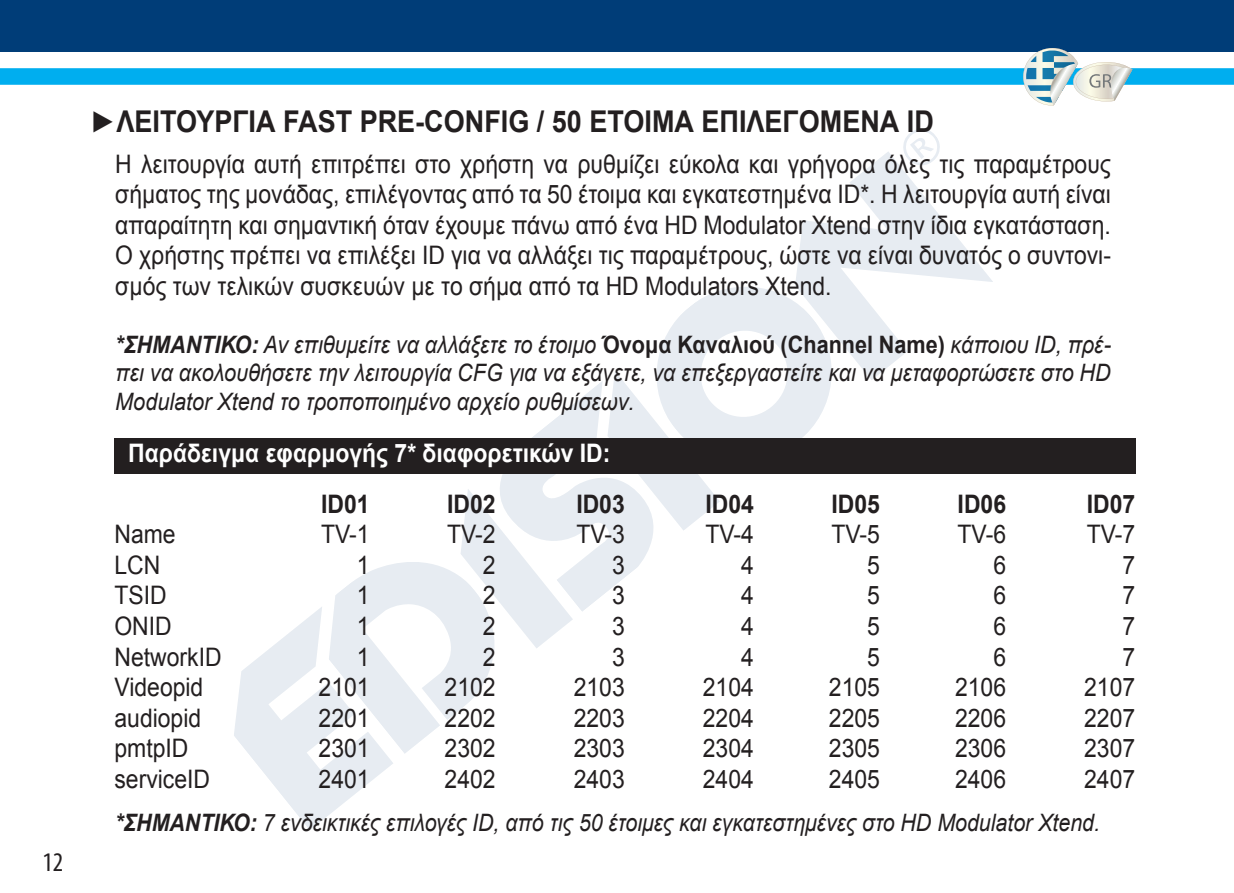
<style>
.page{position:relative;width:1234px;height:893px;background:#fff}
.page>*{position:absolute;margin:0;border:0;box-sizing:border-box;transform-origin:0 0}
.t1{font:700 30px "Arial";color:#231f20;scale:.9 1}
.t2{font:condensed 27px "Myriad Pro";color:#231f20}
.t3{font:25.5px/30.6px "Arial";color:#231f20;text-align:justify;scale:.9 1}
.t4{font:700 25.5px "Arial";color:#fff;scale:.9 1}
.t5{font:700 25.5px "Arial";color:#231f20;scale:.9 1}
.t6{font:italic 24px/28.8px "Arial";color:#231f20;text-align:justify;scale:.9 1}
.t7{font:italic 24px "Arial";color:#231f20;scale:.89 1}
.s1{font-weight:700}
.s2{font-weight:700;font-style:normal}
</style>
<div class="page">
<div style="left:0;top:0;width:1233px;height:52px;background:#003d78"></div>
<div style="left:0;top:68px;width:1233px;height:17px;background:#00aeef"></div>
<svg style="left:234px;top:287px;width:597px;height:543px"></svg>
<svg style="left:794px;top:152px;width:199px;height:228px"></svg>
<svg style="left:902px;top:129px;width:37px;height:37px"></svg>
<div style="left:114px;top:438px;width:1021px;height:36px;background:#231f20"></div>
<svg style="left:1022px;top:48px;width:110px;height:58px"></svg>
<p class="t2" style="left:43px;top:845px;width:22px">12</p>
<p class="t1" style="left:90px;top:102px;width:939px">►ΛΕΙΤΟΥΡΓΙΑ FAST PRE-CONFIG / 50 ΕΤΟΙΜΑ ΕΠΙΛΕΓΟΜΕΝΑ ID</p>
<p class="t3" style="left:115px;top:149px;width:1107px">Η λειτουργία αυτή επιτρέπει στο χρήστη να ρυθμίζει εύκολα και γρήγορα όλες τις παραμέτρους σήματος της μονάδας, επιλέγοντας από τα 50 έτοιμα και εγκατεστημένα ID*. H λειτουργία αυτή είναι απαραίτητη και σημαντική όταν έχουμε πάνω από ένα HD Modulator Xtend στην ίδια εγκατάσταση.<br>Ο χρήστης πρέπει να επιλέξει ID για να αλλάξει τις παραμέτρους, ώστε να είναι δυνατός ο συντονι&shy;σμός των τελικών συσκευών με το σήμα από τα HD Modulators Xtend.</p>
<p class="t6" style="left:115px;top:330px;width:1107px"><span class="s1">*ΣΗΜΑΝΤΙΚΟ:</span> Αν επιθυμείτε να αλλάξετε το έτοιμο <span class="s2">Όνομα Καναλιού (Channel Name)</span> κάποιου ID, πρέ&shy;πει να ακολουθήσετε την λειτουργία CFG για να εξάγετε, να επεξεργαστείτε και να μεταφορτώσετε στο HD Μodulator Xtend το τροποποιημένο αρχείο ρυθμίσεων.</p>
<p class="t4" style="left:128px;top:436px;width:537px">Παράδειγμα εφαρμογής 7* διαφορετικών ID:</p>
<p class="t5" style="left:321px;top:487px;width:55px">ID01</p>
<p class="t5" style="left:447px;top:487px;width:55px">ID02</p>
<p class="t5" style="left:576px;top:487px;width:55px">ID03</p>
<p class="t5" style="left:705px;top:487px;width:55px">ID04</p>
<p class="t5" style="left:831px;top:487px;width:55px">ID05</p>
<p class="t5" style="left:957px;top:487px;width:55px">ID06</p>
<p class="t5" style="left:1086px;top:487px;width:55px">ID07</p>
<p class="t3" style="left:114px;top:519px;width:70px">Name</p>
<p class="t3" style="left:321px;top:519px;width:55px">TV-1</p>
<p class="t3" style="left:447px;top:519px;width:55px">TV-2</p>
<p class="t3" style="left:576px;top:519px;width:55px">TV-3</p>
<p class="t3" style="left:705px;top:519px;width:55px">TV-4</p>
<p class="t3" style="left:831px;top:519px;width:55px">TV-5</p>
<p class="t3" style="left:957px;top:519px;width:55px">TV-6</p>
<p class="t3" style="left:1086px;top:519px;width:55px">TV-7</p>
<p class="t3" style="left:114px;top:550px;width:52px">LCN</p>
<p class="t3" style="left:357px;top:550px;width:16px">1</p>
<p class="t3" style="left:483px;top:550px;width:16px">2</p>
<p class="t3" style="left:612px;top:550px;width:16px">3</p>
<p class="t3" style="left:741px;top:550px;width:16px">4</p>
<p class="t3" style="left:867px;top:550px;width:16px">5</p>
<p class="t3" style="left:993px;top:550px;width:16px">6</p>
<p class="t3" style="left:1122px;top:550px;width:16px">7</p>
<p class="t3" style="left:114px;top:580px;width:60px">TSID</p>
<p class="t3" style="left:357px;top:580px;width:16px">1</p>
<p class="t3" style="left:483px;top:580px;width:16px">2</p>
<p class="t3" style="left:612px;top:580px;width:16px">3</p>
<p class="t3" style="left:741px;top:580px;width:16px">4</p>
<p class="t3" style="left:867px;top:580px;width:16px">5</p>
<p class="t3" style="left:993px;top:580px;width:16px">6</p>
<p class="t3" style="left:1122px;top:580px;width:16px">7</p>
<p class="t3" style="left:114px;top:611px;width:65px">ONID</p>
<p class="t3" style="left:357px;top:611px;width:16px">1</p>
<p class="t3" style="left:483px;top:611px;width:16px">2</p>
<p class="t3" style="left:612px;top:611px;width:16px">3</p>
<p class="t3" style="left:741px;top:611px;width:16px">4</p>
<p class="t3" style="left:867px;top:611px;width:16px">5</p>
<p class="t3" style="left:993px;top:611px;width:16px">6</p>
<p class="t3" style="left:1122px;top:611px;width:16px">7</p>
<p class="t3" style="left:114px;top:642px;width:121px">NetworkID</p>
<p class="t3" style="left:357px;top:642px;width:16px">1</p>
<p class="t3" style="left:483px;top:642px;width:16px">2</p>
<p class="t3" style="left:612px;top:642px;width:16px">3</p>
<p class="t3" style="left:741px;top:642px;width:16px">4</p>
<p class="t3" style="left:867px;top:642px;width:16px">5</p>
<p class="t3" style="left:993px;top:642px;width:16px">6</p>
<p class="t3" style="left:1122px;top:642px;width:16px">7</p>
<p class="t3" style="left:114px;top:672px;width:100px">Videopid</p>
<p class="t3" style="left:318px;top:672px;width:58px">2101</p>
<p class="t3" style="left:444px;top:672px;width:58px">2102</p>
<p class="t3" style="left:573px;top:672px;width:58px">2103</p>
<p class="t3" style="left:702px;top:672px;width:58px">2104</p>
<p class="t3" style="left:828px;top:672px;width:58px">2105</p>
<p class="t3" style="left:954px;top:672px;width:58px">2106</p>
<p class="t3" style="left:1083px;top:672px;width:58px">2107</p>
<p class="t3" style="left:114px;top:703px;width:98px">audiopid</p>
<p class="t3" style="left:318px;top:703px;width:58px">2201</p>
<p class="t3" style="left:444px;top:703px;width:58px">2202</p>
<p class="t3" style="left:573px;top:703px;width:58px">2203</p>
<p class="t3" style="left:702px;top:703px;width:58px">2204</p>
<p class="t3" style="left:828px;top:703px;width:58px">2205</p>
<p class="t3" style="left:954px;top:703px;width:58px">2206</p>
<p class="t3" style="left:1083px;top:703px;width:58px">2207</p>
<p class="t3" style="left:114px;top:733px;width:84px">pmtpID</p>
<p class="t3" style="left:318px;top:733px;width:58px">2301</p>
<p class="t3" style="left:444px;top:733px;width:58px">2302</p>
<p class="t3" style="left:573px;top:733px;width:58px">2303</p>
<p class="t3" style="left:702px;top:733px;width:58px">2304</p>
<p class="t3" style="left:828px;top:733px;width:58px">2305</p>
<p class="t3" style="left:954px;top:733px;width:58px">2306</p>
<p class="t3" style="left:1083px;top:733px;width:58px">2307</p>
<p class="t3" style="left:114px;top:764px;width:108px">serviceID</p>
<p class="t3" style="left:318px;top:764px;width:58px">2401</p>
<p class="t3" style="left:444px;top:764px;width:58px">2402</p>
<p class="t3" style="left:573px;top:764px;width:58px">2403</p>
<p class="t3" style="left:702px;top:764px;width:58px">2404</p>
<p class="t3" style="left:828px;top:764px;width:58px">2405</p>
<p class="t3" style="left:954px;top:764px;width:58px">2406</p>
<p class="t3" style="left:1083px;top:764px;width:58px">2407</p>
<p class="t7" style="left:115px;top:806px;width:1107px"><span class="s1">*ΣΗΜΑΝΤΙΚΟ:</span> 7 ενδεικτικές επιλογές ID, από τις 50 έτοιμες και εγκατεστημένες στο HD Μodulator Xtend.</p>
</div>
